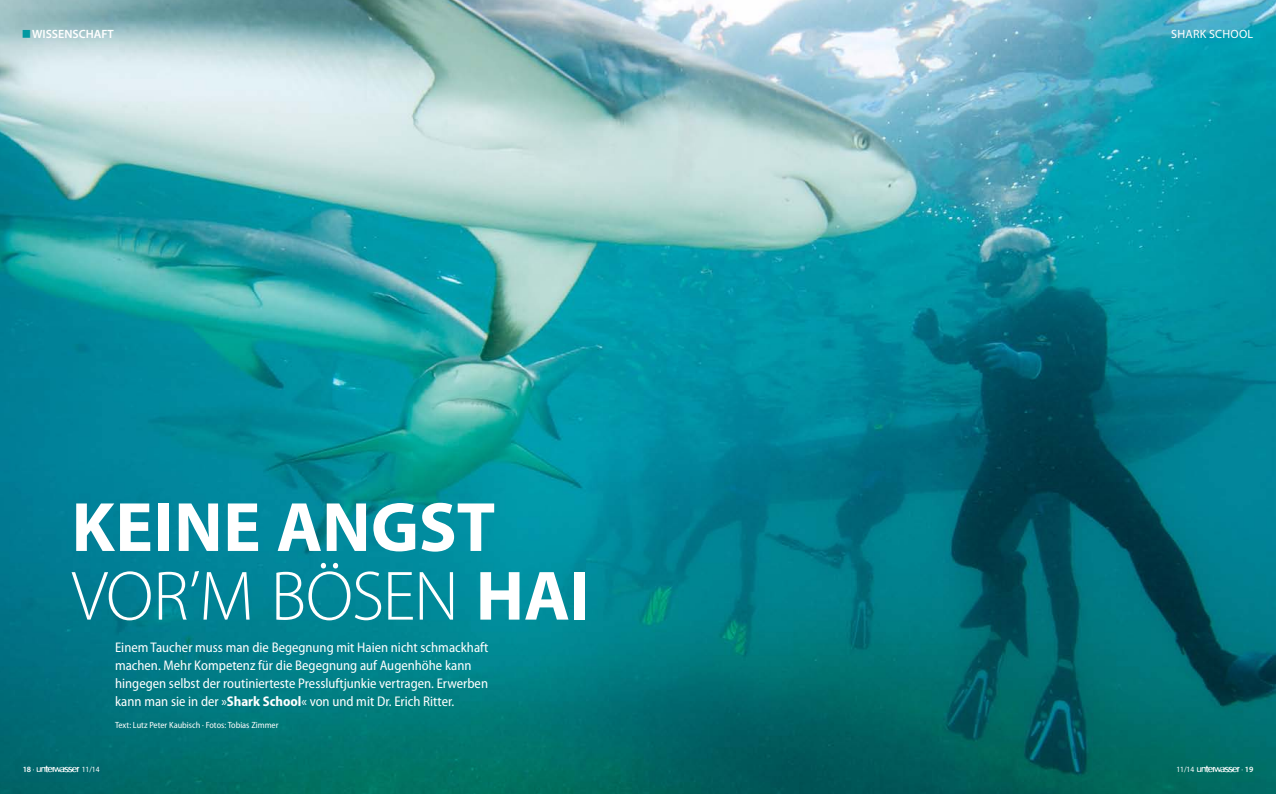
<style>
.page{position:relative;width:1276px;height:794px;background:#fff}
.page>*{position:absolute;margin:0;border:0;box-sizing:border-box;transform-origin:0 0}
.t1{font:700 70.4px/68.6px "Myriad Pro";letter-spacing:.005em;color:#fff}
.t2{font:semi-condensed 14px/18px "Myriad Pro";color:#fff}
.t3{font:600 12px "Myriad Pro";color:#fff}
.t4{font:12px "Myriad Pro";letter-spacing:.02em;color:#fff}
.t5{font:semi-condensed 9px "Myriad Pro";color:#fff}
.t6{font:semi-condensed 8px "Myriad Pro";color:#fff}
.s1{font-weight:300}
.s2{font-weight:700}
.s3{font-weight:600;font-stretch:normal}
.s4{font-family:"Unterwasser";font-stretch:normal;font-size:8.5px}
</style>
<div class="page">
<img style="left:0;top:0;width:1276px;height:794px">
<svg style="left:23px;top:30px;width:7px;height:8px"></svg>
<p class="t3" style="left:32px;top:27px;width:83px">WISSENSCHAFT</p>
<p class="t4" style="left:1171px;top:27px;width:83px">SHARK SCHOOL</p>
<h1 class="t1" style="left:72px;top:490px;width:519px">KEINE ANGST<br><span class="s1">VOR’M BÖSEN</span> HAI</h1>
<p class="t2" style="left:115px;top:639px;width:375px">Einem Taucher muss man die Begegnung mit Haien nicht schmackhaft machen. Mehr Kompetenz für die Begegnung auf Augenhöhe kann hingegen selbst der routinierteste Pressluftjunkie vertragen. Erwerben kann man sie in der »<span class="s2">Shark School</span>« von und mit Dr. Erich Ritter.</p>
<p class="t5" style="left:115px;top:720px;width:165px">Text: Lutz Peter Kaubisch · Fotos: Tobias Zimmer</p>
<p class="t6" style="left:23px;top:765px;width:78px"><span class="s3">18</span> · <span class="s4">u</span> 11/14</p>
<p class="t6" style="left:1176px;top:765px;width:78px">11/14 <span class="s4">u</span> · <span class="s3">19</span></p>
</div>
